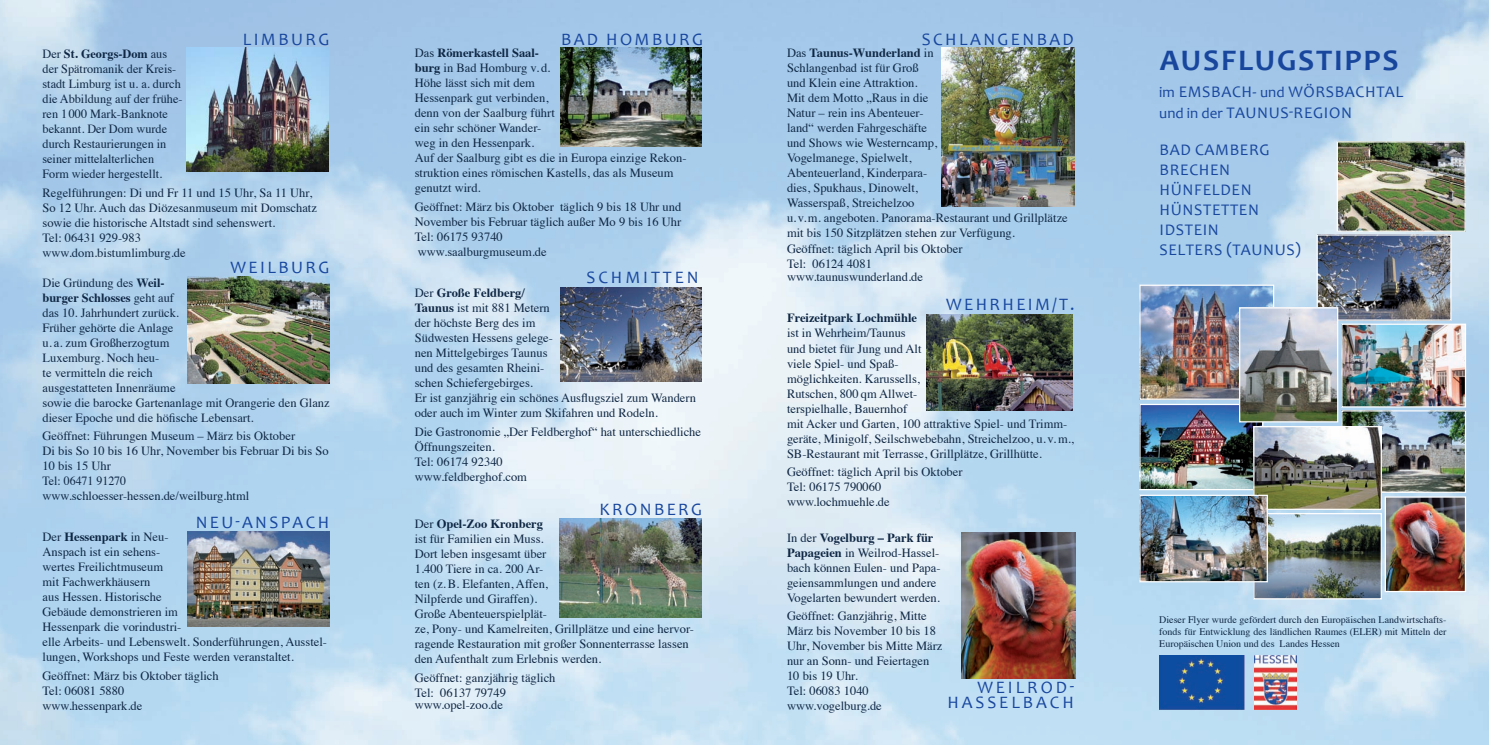
<style>
.page{position:relative;width:1489px;height:745px;background:#fff}
.page>*{position:absolute;margin:0;border:0;box-sizing:border-box;transform-origin:0 0}
.t1{font:700 30px "Candara";letter-spacing:.06em;color:#18469d}
.t2{font:17.5px "Candara";letter-spacing:.14em;color:#18469d}
.t3{font:17.5px/15px "Candara";letter-spacing:.17em;color:#18469d;text-align:right}
.t4{font:16.25px/20px "Candara";letter-spacing:.04em;color:#18469d}
.t5{font:12.5px/15px "Times";color:#0f2744}
.t6{font:700 12.5px "Times";color:#0f2744}
.t7{font:10px/12px "Times";color:#0f2744;text-align:justify}
.s1{font-weight:700}
.s2{font-size:15px}
</style>
<div class="page">
<img style="left:0;top:0;width:1488px;height:744px">
<img style="left:560px;top:48px;width:142px;height:98px">
<img style="left:187px;top:48px;width:142px;height:123px">
<img style="left:187px;top:531px;width:142px;height:94px">
<img style="left:560px;top:288px;width:142px;height:93px">
<img style="left:559px;top:518px;width:142px;height:99px">
<img style="left:941px;top:48px;width:133px;height:158px">
<img style="left:926px;top:314px;width:146px;height:96px">
<img style="left:961px;top:531px;width:114px;height:146px">
<img style="left:1158px;top:654px;width:85px;height:55px">
<img style="left:1254px;top:654px;width:42px;height:55px">
<img style="left:188px;top:276px;width:142px;height:107px">
<img style="left:1386px;top:498px;width:77px;height:91px">
<div style="left:1384px;top:496px;width:81px;height:95px;border:1px solid #fff"></div>
<img style="left:1141px;top:286px;width:131px;height:111px">
<div style="left:1139px;top:284px;width:135px;height:115px;border:1px solid #fff"></div>
<img style="left:1343px;top:412px;width:120px;height:78px">
<div style="left:1341px;top:410px;width:124px;height:82px;border:1px solid #fff"></div>
<img style="left:1141px;top:405px;width:120px;height:83px">
<div style="left:1139px;top:403px;width:124px;height:87px;border:1px solid #fff"></div>
<img style="left:1338px;top:143px;width:125px;height:87px">
<div style="left:1336px;top:141px;width:129px;height:91px;border:1px solid #fff"></div>
<img style="left:1318px;top:236px;width:131px;height:82px">
<div style="left:1316px;top:234px;width:135px;height:86px;border:1px solid #fff"></div>
<img style="left:1255px;top:428px;width:124px;height:79px">
<div style="left:1253px;top:426px;width:128px;height:83px;border:1px solid #fff"></div>
<img style="left:1255px;top:514px;width:124px;height:83px">
<div style="left:1253px;top:512px;width:128px;height:87px;border:1px solid #fff"></div>
<img style="left:1240px;top:309px;width:96px;height:111px">
<div style="left:1238px;top:307px;width:100px;height:115px;border:1px solid #fff"></div>
<img style="left:1141px;top:496px;width:124px;height:84px">
<div style="left:1139px;top:494px;width:128px;height:88px;border:1px solid #fff"></div>
<img style="left:1343px;top:325px;width:120px;height:80px">
<div style="left:1341px;top:323px;width:124px;height:84px;border:1px solid #fff"></div>
<h2 class="t2" style="left:243px;top:28px;width:88px">LIMBURG</h2>
<p class="t5" style="left:43px;top:45px;width:141px">Der <span class="s1">St. Georgs-Dom</span> aus der Spätromanik der Kreis&shy;stadt Limburg ist u. a. durch die Abbildung auf der frühe&shy;ren 1000 Mark-Banknote bekannt. Der Dom wurde durch Restaurierungen in seiner mittelalterlichen<br>Form wieder hergestellt.</p>
<p class="t5" style="left:43px;top:184px;width:276px">Regelführungen: Di und Fr 11 und 15 Uhr, Sa 11 Uhr, So 12 Uhr. Auch das Diözesanmuseum mit Domschatz sowie die historische Altstadt sind sehenswert.<br>Tel: 06431 929-983<br>www.dom.bistumlimburg.de</p>
<h2 class="t2" style="left:230px;top:256px;width:100px">WEILBURG</h2>
<p class="t5" style="left:43px;top:273px;width:289px">Die Gründung des <span class="s1">Weil-<br>burger Schlosses</span> geht auf<br>das 10. Jahrhundert zurück.<br>Früher gehörte die Anlage<br>u. a. zum Großherzogtum<br>Luxemburg. Noch heu-<br>te vermitteln die reich<br>ausgestatteten Innenräume<br>sowie die barocke Gartenanlage mit Orangerie den Glanz dieser Epoche und die höfische Lebensart.</p>
<p class="t5" style="left:43px;top:427px;width:287px">Geöffnet: Führungen Museum – März bis Oktober<br>Di bis So 10 bis 16 Uhr, November bis Februar Di bis So 10 bis 15 Uhr<br>Tel: 06471 91270 www.schloesser-hessen.de/weilburg.html</p>
<h2 class="t2" style="left:196px;top:511px;width:135px">NEU-ANSPACH</h2>
<p class="t5" style="left:43px;top:527px;width:286px">Der <span class="s1">Hessenpark</span> in Neu-<br>Anspach ist ein sehens-<br>wertes Freilichtmuseum<br>mit Fachwerkhäusern<br>aus Hessen. Historische<br>Gebäude demonstrieren im<br>Hessenpark die vorindustri-<br>elle Arbeits- und Lebenswelt. Sonderführungen, Ausstel&shy;lungen, Workshops und Feste werden veranstaltet.</p>
<p class="t5" style="left:43px;top:666px;width:178px">Geöffnet: März bis Oktober täglich<br>Tel: 06081 5880 www.hessenpark.de</p>
<h2 class="t2" style="left:561px;top:28px;width:143px">BAD HOMBURG</h2>
<h2 class="t2" style="left:921px;top:28px;width:153px">SCHLANGENBAD</h2>
<p class="t5" style="left:415px;top:44px;width:273px">Das <span class="s1">Römerkastell Saal-<br>burg</span> in Bad Homburg v. d.<br>Höhe lässt sich mit dem<br>Hessenpark gut verbinden,<br>denn von der Saalburg führt<br>ein sehr schöner Wander-<br>weg in den Hessenpark.<br>Auf der Saalburg gibt es die in Europa einzige Rekon&shy;struktion eines römischen Kastells, das als Museum genutzt wird.</p>
<p class="t5" style="left:415px;top:198px;width:268px">Geöffnet: März bis Oktober täglich 9 bis 18 Uhr und November bis Februar täglich außer Mo 9 bis 16 Uhr Tel: 06175 93740<br>www.saalburgmuseum.de</p>
<h2 class="t2" style="left:586px;top:266px;width:114px">SCHMITT EN</h2>
<p class="t5" style="left:415px;top:284px;width:283px">Der <span class="s1">Große Feldberg/<br>Taunus</span> ist mit 881 Metern<br>der höchste Berg des im<br>Südwesten Hessens gelege-<br>nen Mittelgebirges Taunus<br>und des gesamten Rheini-<br>schen Schiefergebirges.<br>Er ist ganzjährig ein schönes Ausflugsziel zum Wandern oder auch im Winter zum Skifahren und Rodeln.</p>
<p class="t5" style="left:415px;top:423px;width:288px">Die Gastronomie „Der Feldberghof“ hat unterschiedliche<br>Öffnungszeiten.<br>Tel: 06174 92340<br>www.feldberghof.com</p>
<h2 class="t2" style="left:599px;top:497px;width:104px">KRONBERG</h2>
<p class="t5" style="left:415px;top:515px;width:281px">Der <span class="s1">Opel-Zoo Kronberg<br></span>ist für Familien ein Muss.<br>Dort leben insgesamt über<br>1.400 Tiere in ca. 200 Ar-<br>ten (z. B. Elefanten, Affen,<br>Nilpferde und Giraffen).<br>Große Abenteuerspielplät-<br>ze, Pony- und Kamelreiten, Grillplätze und eine hervor&shy;ragende Restauration mit großer Sonnenterrasse lassen den Aufenthalt zum Erlebnis werden.</p>
<p class="t5" style="left:415px;top:668px;width:142px">Geöffnet: ganzjährig täglich<br>Tel: 06137 79749</p>
<p class="t5" style="left:415px;top:696px;width:90px">www.opel-zoo.de</p>
<p class="t5" style="left:787px;top:44px;width:282px">Das <span class="s1">Taunus-Wunderland</span> in<br>Schlangenbad ist für Groß<br>und Klein eine Attraktion.<br>Mit dem Motto „Raus in die<br>Natur – rein ins Abenteuer-<br>land“ werden Fahrgeschäfte<br>und Shows wie Westerncamp,<br>Vogelmanege, Spielwelt,<br>Abenteuerland, Kinderpara-<br>dies, Spukhaus, Dinowelt,<br>Wasserspaß, Streichelzoo<br>u.v.m. angeboten. Panorama-Restaurant und Grillplätze mit bis 150 Sitzplätzen stehen zur Verfügung.<br>Geöffnet: täglich April bis Oktober<br>Tel: 06124 4081</p>
<p class="t5" style="left:787px;top:268px;width:137px">www.taunuswunderland.de</p>
<h2 class="t2" style="left:946px;top:293px;width:130px">WEHRHEIM/T.</h2>
<p class="t6" style="left:787px;top:306px;width:131px">Freizeitpark Lochmühle</p>
<p class="t5" style="left:787px;top:324px;width:288px">ist in Wehrheim/Taunus<br>und bietet für Jung und Alt<br>viele Spiel- und Spaß-<br>möglichkeiten. Karussells,<br>Rutschen, 800 qm Allwet-<br>terspielhalle, Bauernhof<br>mit Acker und Garten, 100 attraktive Spiel- und Trimm&shy;geräte, Minigolf, Seilschwebebahn, Streichelzoo, u. v. m., SB-Restaurant mit Terrasse, Grillplätze, Grillhütte.</p>
<p class="t5" style="left:787px;top:463px;width:177px">Geöffnet: täglich April bis Oktober<br>Tel: 06175 790060 www.lochmuehle.de</p>
<p class="t5" style="left:787px;top:528px;width:155px">In der <span class="s1">Vogelburg – Park für<br>Papageien</span> in Weilrod-Hassel&shy;bach können Eulen- und Papa&shy;geiensammlungen und andere<br>Vogelarten bewundert werden.</p>
<p class="t5" style="left:787px;top:607px;width:157px">Geöffnet: Ganzjährig, Mitte<br>März bis November 10 bis 18<br>Uhr, November bis Mitte März nur an Sonn- und Feiertagen<br>10 bis 19 Uhr.<br>Tel: 06083 1040 www.vogelburg.de</p>
<h2 class="t3" style="left:947px;top:679px;width:128px">WEILROD-<br>HASSE LBACH</h2>
<h1 class="t1" style="left:1159px;top:41px;width:240px">AUSFLUGSTIPPS</h1>
<h3 class="t4" style="left:1159px;top:81px;width:246px;line-height:21.2px"><span class="s2">IM</span> EMSBACH- <span class="s2">UND</span> WÖRSBACHTAL<br><span class="s2">UND IN DER</span> TAUNUS-REGION</h3>
<h3 class="t4" style="left:1159px;top:139px;width:143px">BAD CAMBERG<br>BRECHEN<br>H ÜNFELDEN<br>H ÜNSTETTEN<br>I DSTEIN<br>SELTERS (TAUNUS)</h3>
<p class="t7" style="left:1159px;top:612px;width:289px">Dieser Flyer wurde gefördert durch den Europäischen Landwirtschafts&shy;fonds für Entwicklung des ländlichen Raumes (ELER) mit Mitteln der Europäischen Union und des Landes Hessen</p>
</div>
